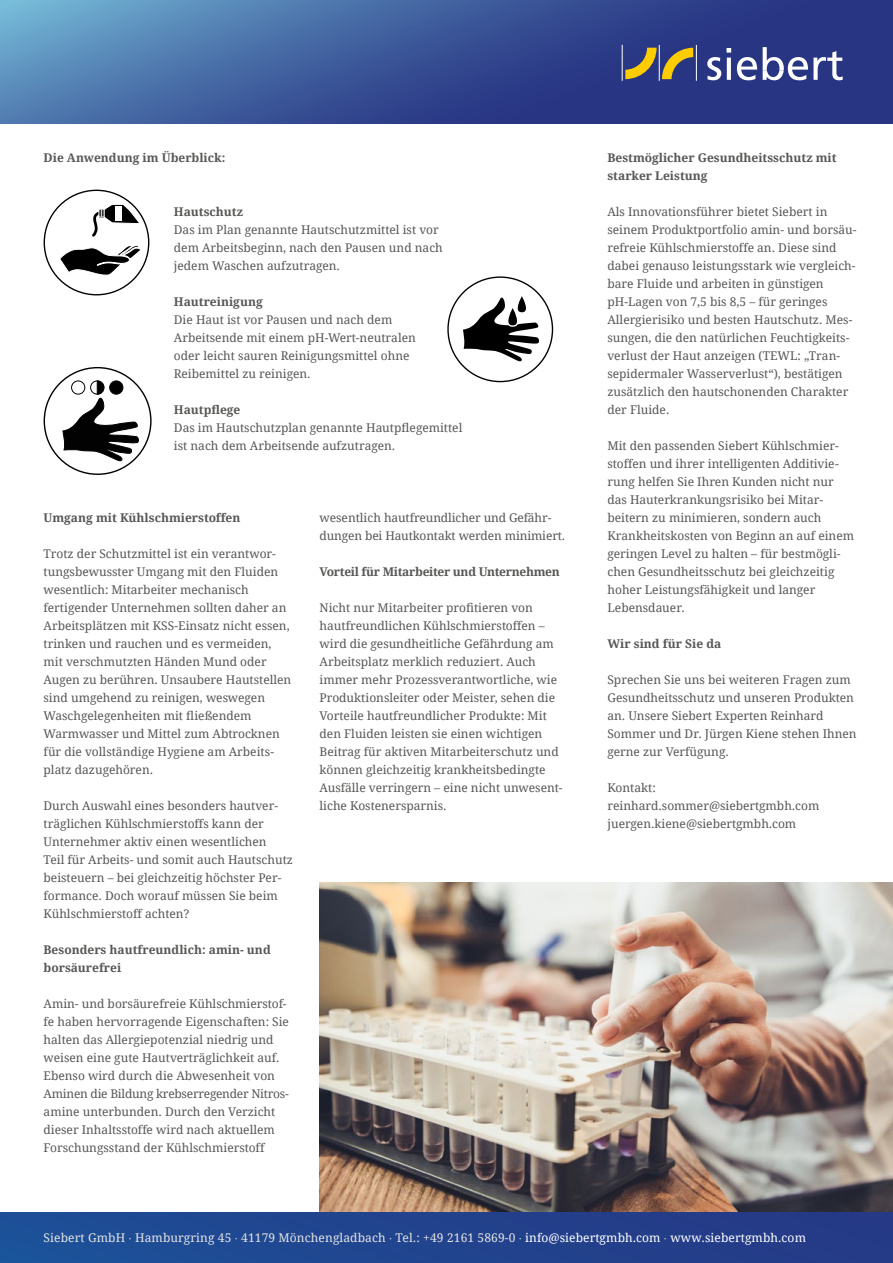
<style>
.page{position:relative;width:893px;height:1263px;background:#fff}
.page>*{position:absolute;margin:0;border:0;box-sizing:border-box;transform-origin:0 0}
.t1{font:12px/18px "Droid Serif";color:#575756}
.t2{font:700 12px/18px "Droid Serif";color:#575756}
.t3{font:12px "Droid Serif";letter-spacing:.01em;color:#e3e3e3}
.t4{font:700 12px "Droid Serif";letter-spacing:-.025em;color:#575756}
.s1{font-family:"Colaborate"}
.s2{color:#fff}
</style>
<div class="page">
<svg style="left:0;top:0;width:893px;height:123px;background:#3c5899"></svg>
<svg style="left:60px;top:245px;width:81px;height:31px"></svg>
<svg style="left:92px;top:204px;width:48px;height:33px"></svg>
<div style="left:115px;top:207px;width:7px;height:14px;background:#fff"></div>
<svg style="left:463px;top:295px;width:77px;height:66px"></svg>
<svg style="left:62px;top:380px;width:78px;height:82px"></svg>
<img style="left:320px;top:882px;width:573px;height:331px">
<hr style="left:696px;top:45px;width:1px;height:36px;background:#fff">
<hr style="left:659px;top:45px;width:1px;height:36px;background:#fff">
<hr style="left:622px;top:45px;width:1px;height:36px;background:#fff">
<svg style="left:707px;top:48px;width:24px;height:32px"></svg>
<svg style="left:737px;top:57px;width:20px;height:23px"></svg>
<svg style="left:763px;top:47px;width:80px;height:33px"></svg>
<svg style="left:625px;top:48px;width:68px;height:31px;background:#7b7054"></svg>
<div style="left:0;top:1213px;width:893px;height:50px;background:linear-gradient(to right,#1c5097,#263885)"></div>
<p class="t2" style="left:44px;top:149px;width:183px">Die Anwendung im Überblick:</p>
<p class="t2" style="left:174px;top:203px;width:71px">Hautschutz</p>
<p class="t1" style="left:174px;top:221px;width:270px">Das im Plan genannte Hautschutzmittel ist vor dem Arbeitsbeginn, nach den Pausen und nach jedem Waschen aufzutragen.</p>
<p class="t2" style="left:174px;top:293px;width:90px">Hautreinigung</p>
<p class="t1" style="left:174px;top:311px;width:243px">Die Haut ist vor Pausen und nach dem Arbeitsende mit einem pH-Wert-neutralen oder leicht sauren Reinigungsmittel ohne Reibemittel zu reinigen.</p>
<p class="t2" style="left:174px;top:401px;width:68px">Hautpflege</p>
<p class="t1" style="left:174px;top:419px;width:290px">Das im Hautschutzplan genannte Hautpflegemittel ist nach dem Arbeitsende aufzutragen.</p>
<p class="t2" style="left:44px;top:509px;width:198px">Umgang mit Kühlschmierstoffen</p>
<p class="t1" style="left:44px;top:545px;width:249px">Trotz der Schutzmittel ist ein verantwor&shy;tungsbewusster Umgang mit den Fluiden wesentlich: Mitarbeiter mechanisch fertigender Unternehmen sollten daher an Arbeitsplätzen mit KSS-Einsatz nicht essen, trinken und rauchen und es vermeiden, mit verschmutzten Händen Mund oder Augen zu berühren. Unsaubere Hautstellen sind umgehend zu reinigen, weswegen Waschgelegenheiten mit fließendem Warmwasser und Mittel zum Abtrocknen für die vollständige Hygiene am Arbeits&shy;platz dazugehören.</p>
<p class="t1" style="left:44px;top:797px;width:251px">Durch Auswahl eines besonders hautver&shy;träglichen Kühlschmierstoffs kann der Unternehmer aktiv einen wesentlichen<br>Teil für Arbeits- und somit auch Hautschutz beisteuern – bei gleichzeitig höchster Per&shy;formance. Doch worauf müssen Sie beim Kühlschmierstoff achten?</p>
<p class="t2" style="left:44px;top:941px;width:229px">Besonders hautfreundlich: amin- und borsäurefrei</p>
<p class="t1" style="left:44px;top:995px;width:247px">Amin- und borsäurefreie Kühlschmierstof&shy;fe haben hervorragende Eigenschaften: Sie halten das Allergiepotenzial niedrig und weisen eine gute Hautverträglichkeit auf.<br>Ebenso wird durch die Abwesenheit von Aminen die Bildung krebserregender Nitros&shy;amine unterbunden. Durch den Verzicht dieser Inhaltsstoffe wird nach aktuellem Forschungsstand der Kühlschmierstoff</p>
<p class="t1" style="left:320px;top:509px;width:247px">wesentlich hautfreundlicher und Gefähr&shy;dungen bei Hautkontakt werden minimiert.</p>
<p class="t4" style="left:320px;top:564px;width:242px">Vorteil für Mitarbeiter und Unternehmen</p>
<p class="t1" style="left:320px;top:599px;width:244px">Nicht nur Mitarbeiter profitieren von hautfreundlichen Kühlschmierstoffen – wird die gesundheitliche Gefährdung am Arbeitsplatz merklich reduziert. Auch immer mehr Prozessverantwortliche, wie Produktionsleiter oder Meister, sehen die Vorteile hautfreundlicher Produkte: Mit den Fluiden leisten sie einen wichtigen Beitrag für aktiven Mitarbeiterschutz und können gleichzeitig krankheitsbedingte Ausfälle verringern – eine nicht unwesent&shy;liche Kostenersparnis.</p>
<p class="t2" style="left:607px;top:149px;width:231px">Bestmöglicher Gesundheitsschutz mit starker Leistung</p>
<p class="t1" style="left:607px;top:203px;width:250px">Als Innovationsführer bietet Siebert in seinem Produktportfolio amin- und borsäu&shy;refreie Kühlschmierstoffe an. Diese sind dabei genauso leistungsstark wie vergleich&shy;bare Fluide und arbeiten in günstigen pH-Lagen von 7,5 bis 8,5 – für geringes Allergierisiko und besten Hautschutz. Mes&shy;sungen, die den natürlichen Feuchtigkeits&shy;verlust der Haut anzeigen (TEWL: „Tran&shy;sepidermaler Wasserverlust“), bestätigen zusätzlich den hautschonenden Charakter der Fluide.</p>
<p class="t1" style="left:607px;top:437px;width:248px">Mit den passenden Siebert Kühlschmier&shy;stoffen und ihrer intelligenten Additivie&shy;rung helfen Sie Ihren Kunden nicht nur das Hauterkrankungsrisiko bei Mitar&shy;beitern zu minimieren, sondern auch Krankheitskosten von Beginn an auf einem geringen Level zu halten – für bestmögli&shy;chen Gesundheitsschutz bei gleichzeitig hoher Leistungsfähigkeit und langer Lebensdauer.</p>
<p class="t2" style="left:607px;top:635px;width:115px">Wir sind für Sie da</p>
<p class="t1" style="left:607px;top:671px;width:251px">Sprechen Sie uns bei weiteren Fragen zum Gesundheitsschutz und unseren Produkten an. Unsere Siebert Experten Reinhard Sommer und Dr. Jürgen Kiene stehen Ihnen gerne zur Verfügung.</p>
<p class="t1" style="left:607px;top:779px;width:213px">Kontakt: reinhard.sommer@siebertgmbh.com juergen.kiene@siebertgmbh.com</p>
<p class="t3" style="left:44px;top:1230px;width:764px">Siebert GmbH <span class="s1">·</span> Hamburgring 45 <span class="s1">·</span> 41179 Mönchengladbach <span class="s1">·</span> Tel.: +49 2161 5869-0 <span class="s1">·</span> <span class="s2">info@siebertgmbh.com</span> <span class="s1">·</span> <span class="s2">www.siebertgmbh.com</span></p>
</div>
